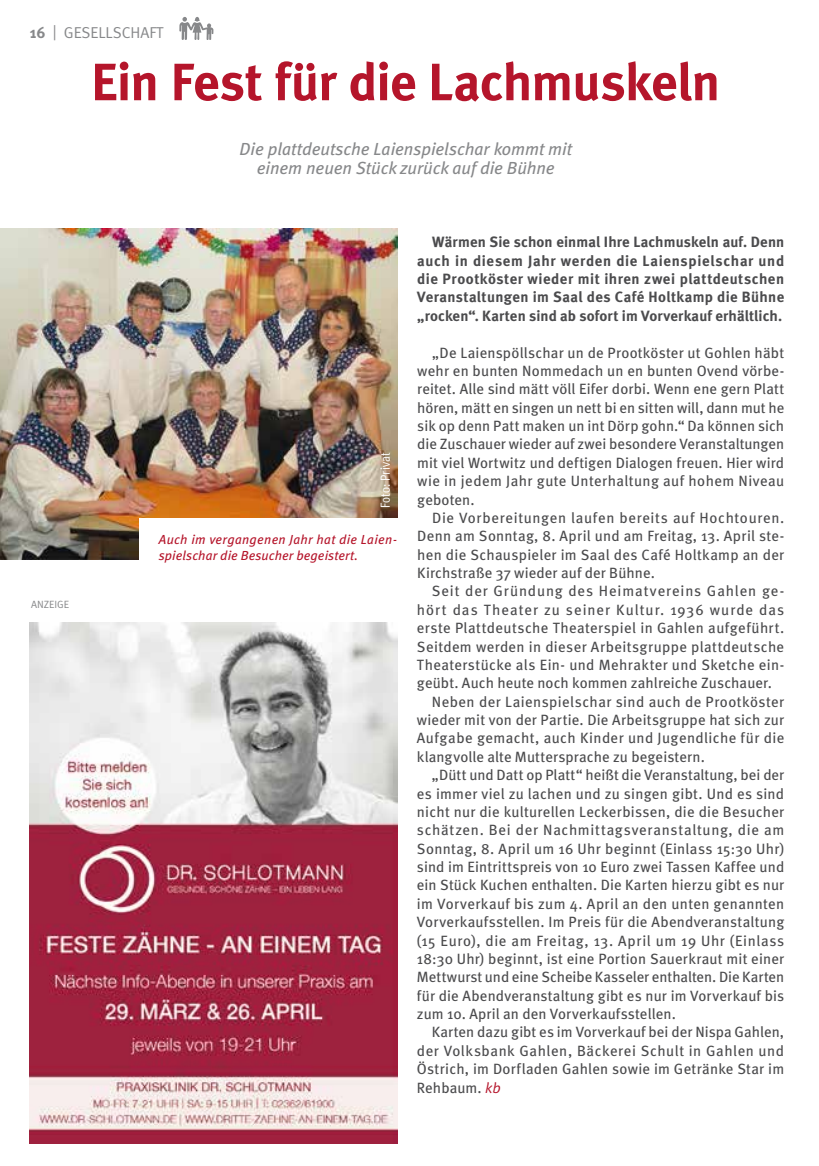
<style>
.page{position:relative;width:819px;height:1166px;background:#fff}
.page>*{position:absolute;margin:0;border:0;box-sizing:border-box;transform-origin:0 0}
.t1{font:700 52.5px "Meta";letter-spacing:-.015em;color:#b5152b}
.t2{font:italic 17.5px/18.4px "Meta";letter-spacing:-.005em;color:#87888a;text-align:center}
.t3{font:15.75px "Meta Normal";color:#87888a}
.t4{font:14.88px/18.4px "Meta";letter-spacing:.02em;color:#4b4b4d;text-align:justify}
.t5{font:700 14.88px/18.4px "Meta";letter-spacing:.01em;color:#4b4b4d;text-align:justify}
.t6{font:14.88px "Meta";letter-spacing:.04em;color:#4b4b4d}
.t7{font:14.88px "Meta";color:#4b4b4d}
.t8{font:14.88px "Meta";letter-spacing:.05em;color:#4b4b4d}
.t9{font:14.88px "Meta";letter-spacing:.07em;color:#4b4b4d}
.t10{font:14.88px "Meta";letter-spacing:.06em;color:#4b4b4d}
.t11{font:italic 13.12px/15.8px "Meta";letter-spacing:.02em;color:#b5152b}
.t12{font:13.12px "Meta Cond Normal";letter-spacing:.015em;color:#fff}
.t13{font:10.5px "Meta Normal";color:#87888a}
.s1{font-family:"Meta";font-weight:700}
.s2{font-family:"Meta Normal";font-style:italic;color:#b5152b}
</style>
<div class="page">
<img style="left:0;top:229px;width:397px;height:330px">
<div style="left:139px;top:518px;width:278px;height:60px;background:#fff"></div>
<svg style="left:179px;top:17px;width:34px;height:23px"></svg>
<img style="left:30px;top:623px;width:367px;height:520px">
<p class="t3" style="left:30px;top:23px;width:135px"><span class="s1">16</span> | GESELLSCHAFT</p>
<h1 class="t1" style="left:91px;top:49px;width:630px">Ein Fest für die Lachmuskeln</h1>
<p class="t13" style="left:31px;top:598px;width:40px">ANZEIGE</p>
<p class="t2" style="left:239px;top:140px;width:334px">Die plattdeutsche Laienspielschar kommt mit einem neuen Stück zurück auf die Bühne</p>
<p class="t12" style="left:378px;top:508px;width:58px;rotate:-90deg">Foto: Privat</p>
<p class="t11" style="left:159px;top:531px;width:238px">Auch im vergangenen Jahr hat die Laien&shy;spielschar die Besucher begeistert.</p>
<p class="t5" style="left:417px;top:232px;width:368px;text-indent:15px">Wärmen Sie schon einmal Ihre Lachmuskeln auf. Denn auch in diesem Jahr werden die Laienspielschar und die Prootköster wieder mit ihren zwei plattdeutschen Veranstaltungen im Saal des Café Holtkamp die Bühne „rocken“. Karten sind ab sofort im Vorverkauf erhältlich.</p>
<p class="t4" style="left:417px;top:343px;width:368px;text-indent:15px">„De Laienspöllschar un de Prootköster ut Gohlen häbt wehr en bunten Nommedach un en bunten Ovend vörbe&shy;reitet. Alle sind mätt völl Eifer dorbi. Wenn ene gern Platt hören, mätt en singen un nett bi en sitten will, dann mut he sik op denn Patt maken un int Dörp gohn.“ Da können sich die Zuschauer wieder auf zwei besondere Veranstaltungen mit viel Wortwitz und deftigen Dialogen freuen. Hier wird wie in jedem Jahr gute Unterhaltung auf hohem Niveau geboten.</p>
<p class="t4" style="left:417px;top:508px;width:368px;text-indent:15px">Die Vorbereitungen laufen bereits auf Hochtouren.<br>Denn am Sonntag, 8. April und am Freitag, 13. April ste&shy;hen die Schauspieler im Saal des Café Holtkamp an der Kirchstraße 37 wieder auf der Bühne.</p>
<p class="t10" style="left:432px;top:582px;width:354px">Seit der Gründung des Heimatvereins Gahlen ge-</p>
<p class="t9" style="left:417px;top:600px;width:369px">hört das Theater zu seiner Kultur. 1936 wurde das</p>
<p class="t4" style="left:417px;top:618px;width:369px">erste Plattdeutsche Theaterspiel in Gahlen aufgeführt.</p>
<p class="t4" style="left:417px;top:637px;width:369px">Seitdem werden in dieser Arbeitsgruppe plattdeutsche</p>
<p class="t4" style="left:417px;top:655px;width:369px">Theaterstücke als Ein- und Mehrakter und Sketche ein-</p>
<p class="t4" style="left:417px;top:673px;width:356px">geübt. Auch heute noch kommen zahlreiche Zuschauer.</p>
<p class="t4" style="left:432px;top:692px;width:354px">Neben der Laienspielschar sind auch de Prootköster</p>
<p class="t4" style="left:417px;top:710px;width:369px">wieder mit von der Partie. Die Arbeitsgruppe hat sich zur</p>
<p class="t4" style="left:417px;top:729px;width:369px">Aufgabe gemacht, auch Kinder und Jugendliche für die</p>
<p class="t4" style="left:417px;top:747px;width:289px">klangvolle alte Muttersprache zu begeistern.</p>
<p class="t4" style="left:432px;top:765px;width:354px">„Dütt und Datt op Platt“ heißt die Veranstaltung, bei der</p>
<p class="t4" style="left:417px;top:784px;width:369px">es immer viel zu lachen und zu singen gibt. Und es sind</p>
<p class="t4" style="left:417px;top:802px;width:369px">nicht nur die kulturellen Leckerbissen, die die Besucher</p>
<p class="t8" style="left:417px;top:821px;width:369px">schätzen. Bei der Nachmittagsveranstaltung, die am</p>
<p class="t4" style="left:417px;top:839px;width:369px">Sonntag, 8. April um 16 Uhr beginnt (Einlass 15:30 Uhr)</p>
<p class="t4" style="left:417px;top:857px;width:369px">sind im Eintrittspreis von 10 Euro zwei Tassen Kaffee und</p>
<p class="t4" style="left:417px;top:875px;width:369px">ein Stück Kuchen enthalten. Die Karten hierzu gibt es nur</p>
<p class="t4" style="left:417px;top:894px;width:369px">im Vorverkauf bis zum 4. April an den unten genannten</p>
<p class="t4" style="left:417px;top:912px;width:369px">Vorverkaufsstellen. Im Preis für die Abendveranstaltung</p>
<p class="t6" style="left:417px;top:931px;width:369px">(15 Euro), die am Freitag, 13. April um 19 Uhr (Einlass</p>
<p class="t4" style="left:417px;top:949px;width:369px">18:30 Uhr) beginnt, ist eine Portion Sauerkraut mit einer</p>
<p class="t7" style="left:417px;top:967px;width:369px">Mettwurst und eine Scheibe Kasseler enthalten. Die Karten</p>
<p class="t4" style="left:417px;top:986px;width:369px">für die Abendveranstaltung gibt es nur im Vorverkauf bis</p>
<p class="t4" style="left:417px;top:1004px;width:260px">zum 10. April an den Vorverkaufsstellen.</p>
<p class="t4" style="left:432px;top:1022px;width:354px">Karten dazu gibt es im Vorverkauf bei der Nispa Gahlen,</p>
<p class="t6" style="left:417px;top:1041px;width:369px">der Volksbank Gahlen, Bäckerei Schult in Gahlen und</p>
<p class="t4" style="left:417px;top:1059px;width:369px">Östrich, im Dorfladen Gahlen sowie im Getränke Star im</p>
<p class="t4" style="left:417px;top:1078px;width:85px">Rehbaum. <span class="s2">kb</span></p>
</div>
